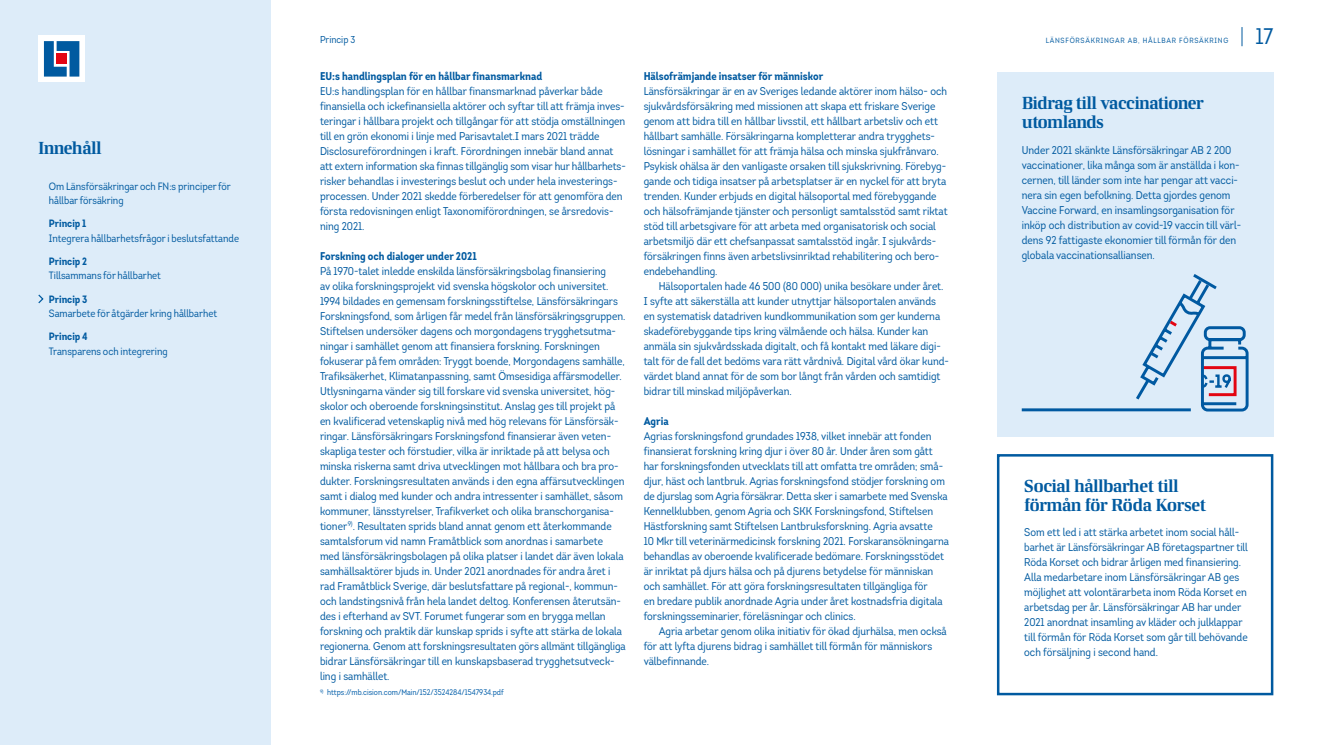
<style>
.page{position:relative;width:1323px;height:745px;background:#fff}
.page>*{position:absolute;margin:0;border:0;box-sizing:border-box;transform-origin:0 0}
.t1{font:22.5px "Intro Cond";color:#005aa0}
.t2{font:17.5px/18.8px "LF Rubrik 2";letter-spacing:-.035em;color:#005aa0}
.t3{font:11.25px/15px "Intro Cond";color:#005aa0}
.t4{font:700 11.25px "Intro Cond";color:#005aa0}
.t5{font:10.62px/14.4px "Intro Cond";color:#005aa0}
.t6{font:700 10.62px "Intro Cond";color:#005aa0}
.t7{font:10px "Intro Cond";color:#005aa0}
.t8{font:8.12px "Intro Cond";color:#005da9}
.t9{font:7.5px "Intro Cond";letter-spacing:.1em;color:#005aa0}
</style>
<div class="page">
<div style="left:997px;top:72px;width:276px;height:364px;background:#ddecf9"></div>
<div style="left:997px;top:454px;width:276px;height:240px;border:2px solid #005aa0"></div>
<svg style="left:1133px;top:274px;width:116px;height:138px"></svg>
<hr style="left:1022px;top:408px;width:169px;height:3px;background:#0059a1">
<div style="left:0;top:0;width:270px;height:744px;background:#ddecf9"></div>
<svg style="left:1242px;top:27px;width:1px;height:19px"></svg>
<svg style="left:38px;top:294px;width:6px;height:10px"></svg>
<div style="left:38px;top:35px;width:47px;height:47px;background:#fff"></div>
<svg style="left:44px;top:41px;width:35px;height:35px"></svg>
<div style="left:57px;top:54px;width:10px;height:10px;background:#e30613"></div>
<h2 class="t2" style="left:38px;top:138px;width:65px">Innehåll</h2>
<p class="t5" style="left:49px;top:179px;width:184px">Om Länsförsäkringar och FN:s principer för hållbar försäkring</p>
<p class="t6" style="left:49px;top:217px;width:39px">Princip 1</p>
<p class="t5" style="left:49px;top:231px;width:192px">Integrera hållbarhetsfrågor i beslutsfattande</p>
<p class="t6" style="left:49px;top:254px;width:40px">Princip 2</p>
<p class="t5" style="left:49px;top:268px;width:114px">Tillsammans för hållbarhet</p>
<p class="t6" style="left:49px;top:292px;width:40px">Princip 3</p>
<p class="t5" style="left:49px;top:306px;width:170px">Samarbete för åtgärder kring hållbarhet</p>
<p class="t6" style="left:49px;top:329px;width:40px">Princip 4</p>
<p class="t5" style="left:49px;top:343px;width:120px">Transparens och integrering</p>
<p class="t7" style="left:320px;top:33px;width:37px">Princip 3</p>
<p class="t9" style="left:1045px;top:35px;width:184px">LÄNSFÖRSÄKRINGAR AB, HÅLLBAR FÖRSÄKRING</p>
<h1 class="t1" style="left:1255px;top:22px;width:19px">17</h1>
<p class="t4" style="left:320px;top:68px;width:224px">EU:s handlingsplan för en hållbar finansmarknad</p>
<p class="t3" style="left:320px;top:83px;width:307px">EU:s handlingsplan för en hållbar finansmarknad påverkar både finansiella och ickefinansiella aktörer och syftar till att främja inves&shy;teringar i hållbara projekt och tillgångar för att stödja omställningen till en grön ekonomi i linje med Parisavtalet.I mars 2021 trädde Disclosureförordningen i kraft. Förordningen innebär bland annat att extern information ska finnas tillgänglig som visar hur hållbarhets&shy;risker behandlas i investerings beslut och under hela investerings&shy;processen. Under 2021 skedde förberedelser för att genomföra den första redovisningen enligt Taxonomiförordningen, se årsredovis&shy;ning 2021.</p>
<p class="t4" style="left:320px;top:248px;width:158px">Forskning och dialoger under 2021</p>
<p class="t3" style="left:320px;top:263px;width:307px">På 1970-talet inledde enskilda länsförsäkringsbolag finansiering<br>av olika forskningsprojekt vid svenska högskolor och universitet.<br>1994 bildades en gemensam forskningsstiftelse, Länsförsäkringars Forskningsfond, som årligen får medel från länsförsäkringsgruppen.<br>Stiftelsen undersöker dagens och morgondagens trygghetsutma&shy;ningar i samhället genom att finansiera forskning. Forskningen fokuserar på fem områden: Tryggt boende, Morgondagens samhälle, Trafiksäkerhet, Klimatanpassning, samt Ömsesidiga affärsmodeller.<br>Utlysningarna vänder sig till forskare vid svenska universitet, hög&shy;skolor och oberoende forskningsinstitut. Anslag ges till projekt på en kvalificerad vetenskaplig nivå med hög relevans för Länsförsäk&shy;ringar. Länsförsäkringars Forskningsfond finansierar även veten&shy;skapliga tester och förstudier, vilka är inriktade på att belysa och minska riskerna samt driva utvecklingen mot hållbara och bra pro&shy;dukter. Forskningsresultaten används i den egna affärsutvecklingen samt i dialog med kunder och andra intressenter i samhället, såsom kommuner, länsstyrelser, Trafikverket och olika branschorganisa&shy;tioner<sup>9)</sup>. Resultaten sprids bland annat genom ett återkommande samtalsforum vid namn Framåtblick som anordnas i samarbete<br>med länsförsäkringsbolagen på olika platser i landet där även lokala samhällsaktörer bjuds in. Under 2021 anordnades för andra året i rad Framåtblick Sverige, där beslutsfattare på regional-, kommun&shy;och landstingsnivå från hela landet deltog. Konferensen återutsän&shy;des i efterhand av SVT. Forumet fungerar som en brygga mellan forskning och praktik där kunskap sprids i syfte att stärka de lokala regionerna. Genom att forskningsresultaten görs allmänt tillgängliga bidrar Länsförsäkringar till en kunskapsbaserad trygghetsutveck&shy;ling i samhället.</p>
<p class="t8" style="left:320px;top:687px;width:185px"><sup>9)</sup> https://mb.cision.com/Main/152/3524284/1547934.pdf</p>
<p class="t4" style="left:644px;top:68px;width:181px">Hälsofrämjande insatser för människor</p>
<p class="t3" style="left:644px;top:83px;width:305px">Länsförsäkringar är en av Sveriges ledande aktörer inom hälso- och sjukvårdsförsäkring med missionen att skapa ett friskare Sverige genom att bidra till en hållbar livsstil, ett hållbart arbetsliv och ett hållbart samhälle. Försäkringarna kompletterar andra trygghets&shy;lösningar i samhället för att främja hälsa och minska sjukfrånvaro.<br>Psykisk ohälsa är den vanligaste orsaken till sjukskrivning. Förebyg&shy;gande och tidiga insatser på arbetsplatser är en nyckel för att bryta trenden. Kunder erbjuds en digital hälsoportal med förebyggande och hälsofrämjande tjänster och personligt samtalsstöd samt riktat stöd till arbetsgivare för att arbeta med organisatorisk och social arbetsmiljö där ett chefsanpassat samtalsstöd ingår. I sjukvårds&shy;försäkringen finns även arbetslivsinriktad rehabilitering och bero&shy;endebehandling.</p>
<p class="t3" style="left:644px;top:278px;width:307px;text-indent:15px">Hälsoportalen hade 46 500 (80 000) unika besökare under året.<br>I syfte att säkerställa att kunder utnyttjar hälsoportalen används en systematisk datadriven kundkommunikation som ger kunderna skadeförebyggande tips kring välmående och hälsa. Kunder kan anmäla sin sjukvårdsskada digitalt, och få kontakt med läkare digi&shy;talt för de fall det bedöms vara rätt vårdnivå. Digital vård ökar kund&shy;värdet bland annat för de som bor långt från vården och samtidigt bidrar till minskad miljöpåverkan.</p>
<p class="t4" style="left:644px;top:413px;width:26px">Agria</p>
<p class="t3" style="left:644px;top:428px;width:307px">Agrias forskningsfond grundades 1938, vilket innebär att fonden finansierat forskning kring djur i över 80 år. Under åren som gått har forskningsfonden utvecklats till att omfatta tre områden; små&shy;djur, häst och lantbruk. Agrias forskningsfond stödjer forskning om de djurslag som Agria försäkrar. Detta sker i samarbete med Svenska Kennelklubben, genom Agria och SKK Forskningsfond, Stiftelsen Hästforskning samt Stiftelsen Lantbruksforskning. Agria avsatte<br>10 Mkr till veterinärmedicinsk forskning 2021. Forskaransökningarna behandlas av oberoende kvalificerade bedömare. Forskningsstödet är inriktat på djurs hälsa och på djurens betydelse för människan och samhället. För att göra forskningsresultaten tillgängliga för<br>en bredare publik anordnade Agria under året kostnadsfria digitala forskningsseminarier, föreläsningar och clinics.</p>
<p class="t3" style="left:644px;top:623px;width:305px;text-indent:15px">Agria arbetar genom olika initiativ för ökad djurhälsa, men också för att lyfta djurens bidrag i samhället till förmån för människors välbefinnande.</p>
<h2 class="t2" style="left:1022px;top:93px;width:184px">Bidrag till vaccinationer utomlands</h2>
<p class="t3" style="left:1022px;top:142px;width:221px">Under 2021 skänkte Länsförsäkringar AB 2 200 vaccinationer, lika många som är anställda i kon&shy;cernen, till länder som inte har pengar att vacci&shy;nera sin egen befolkning. Detta gjordes genom Vaccine Forward, en insamlingsorganisation för inköp och distribution av covid-19 vaccin till värl&shy;dens 92 fattigaste ekonomier till förmån för den globala vaccinationsalliansen.</p>
<h2 class="t2" style="left:1024px;top:475px;width:184px">Social hållbarhet till förmån för Röda Korset</h2>
<p class="t3" style="left:1024px;top:524px;width:225px">Som ett led i att stärka arbetet inom social håll&shy;barhet är Länsförsäkringar AB företagspartner till Röda Korset och bidrar årligen med finansiering.<br>Alla medarbetare inom Länsförsäkringar AB ges möjlighet att volontärarbeta inom Röda Korset en arbetsdag per år. Länsförsäkringar AB har under 2021 anordnat insamling av kläder och julklappar till förmån för Röda Korset som går till behövande och försäljning i second hand.</p>
</div>
